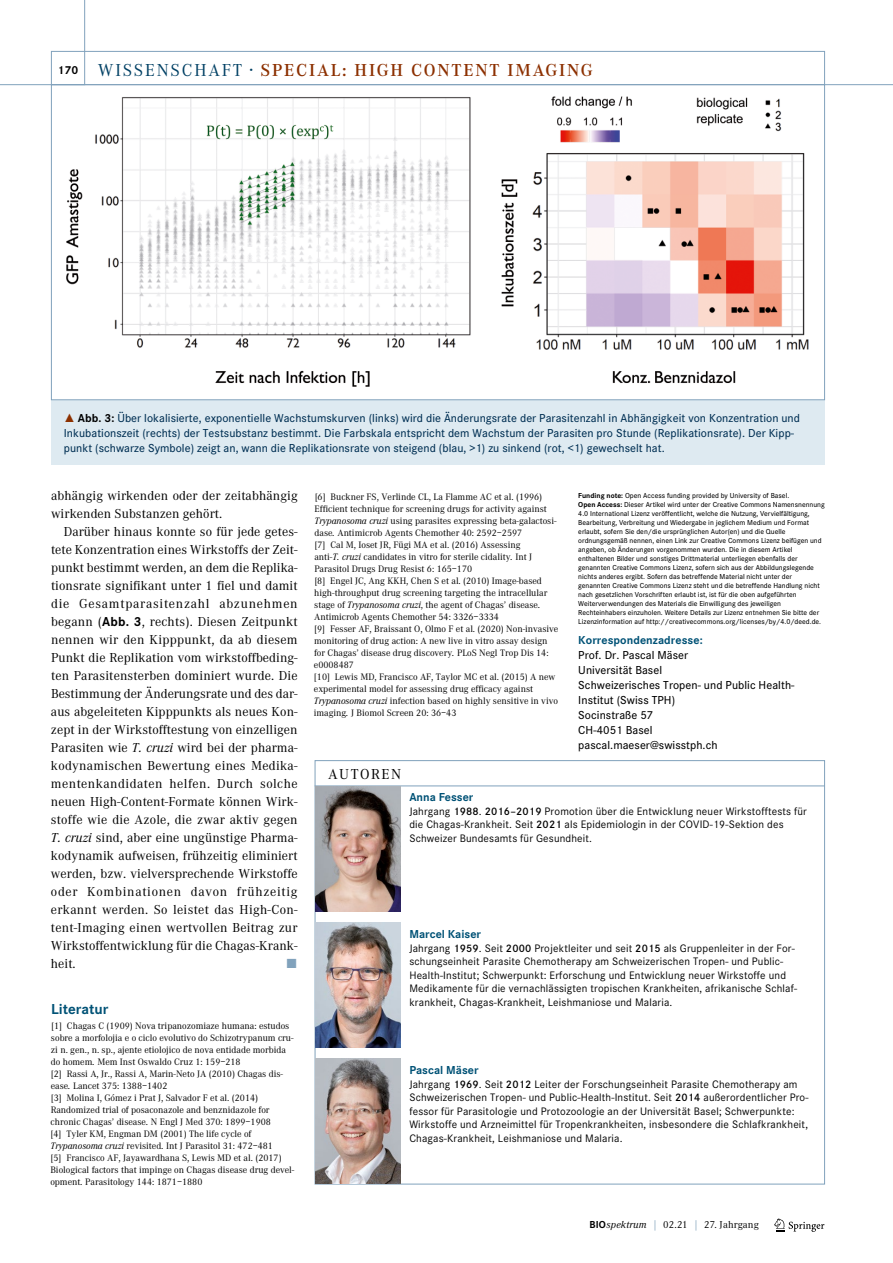
<style>
.page{position:relative;width:893px;height:1263px;background:#fff}
.page>*{position:absolute;margin:0;border:0;box-sizing:border-box;transform-origin:0 0}
.t1{font:18px "Corporate A";letter-spacing:.1em;color:#004064}
.t2{font:600 18px "Corporate A";color:#8c3000}
.t3{font:700 15px "Corporate S";color:#005276}
.t4{font:15px "Corporate A";letter-spacing:.095em;color:#000}
.t5{font:13.5px/18px "Corporate A";letter-spacing:.005em;color:#000}
.t6{font:13.5px "The Sans Expert";color:#81a2bc}
.t7{font:500 12px/15px "Corporate S";letter-spacing:.005em;color:#002f53}
.t8{font:500 12px/15px "Corporate S";letter-spacing:.005em;color:#000}
.t9{font:700 12px "Corporate S";color:#005276}
.t10{font:11.25px/13.5px "Corporate S";letter-spacing:.015em;color:#000}
.t11{font:10.5px "Corporate A";letter-spacing:.015em;color:#000}
.t12{font:9.75px/12px "Corporate A";letter-spacing:-.005em;color:#000}
.t13{font:500 7.5px/9px "Corporate S";color:#000}
.s1{font-family:"Corporate S";font-weight:700;font-size:12px;color:#000}
.s2{font-weight:600;color:#8c3000}
.s3{font-family:"The Sans Expert";font-weight:400;color:#8c3000}
.s4{font-weight:700;color:#000}
.s5{font-family:"Corporate S";font-weight:700}
.s6{font-style:italic}
.s7{font-weight:700}
.s8{font-weight:600}
.s9{color:#628caa}
</style>
<div class="page">
<svg style="left:774px;top:1218px;width:50px;height:14px"></svg>
<div style="left:51px;top:400px;width:774px;height:64px;background:#deeaf1"></div>
<img style="left:66px;top:96px;width:743px;height:291px">
<hr style="left:315px;top:785px;width:510px;height:1px;background:#81a2bc">
<img style="left:315px;top:786px;width:85px;height:126px">
<img style="left:315px;top:922px;width:85px;height:126px">
<img style="left:315px;top:1058px;width:85px;height:126px">
<svg style="left:0;top:0;width:85px;height:85px"></svg>
<div style="left:51px;top:51px;width:774px;height:34px;border:1px solid #81a2bc"></div>
<hr style="left:825px;top:84px;width:68px;height:1px;background:#81a2bc">
<h1 class="t1" style="left:58px;top:60px;width:324px"><span class="s1">170</span> WISSENSCHAFT · <span class="s2">SPECIAL: HIGH</span></h1>
<h1 class="t2" style="left:411px;top:60px;width:27px">CONTENT</h1>
<h1 class="t2" style="left:508px;top:60px;width:22px">IMAGING</h1>
<p class="t7" style="left:64px;top:410px;width:738px"><span class="s3">˚</span> <span class="s4">Abb. 3:</span> Über lokalisierte, exponentielle Wachstumskurven (links) wird die Änderungsrate der Parasitenzahl in Abhängigkeit von Konzentration und<br>Inkubationszeit (rechts) der Testsubstanz bestimmt. Die Farbskala entspricht dem Wachstum der Parasiten pro Stunde (Replikationsrate). Der Kipp&shy;punkt (schwarze Symbole) zeigt an, wann die Replikationsrate von steigend (blau, &gt;1) zu sinkend (rot, &lt;1) gewechselt hat.</p>
<h3 class="t5" style="left:51px;top:487px;width:248px">abhängig wirkenden oder der zeitabhängig wirkenden Substanzen gehört.</h3>
<p class="t5" style="left:51px;top:523px;width:248px;text-align:justify;text-indent:13px">Darüber hinaus konnte so für jede getes&shy;tete Konzentration eines Wirkstoffs der Zeit&shy;punkt bestimmt werden, an dem die Replika&shy;tionsrate signifikant unter 1 fiel und damit die Gesamtparasitenzahl abzunehmen begann (<span class="s5">Abb. 3</span>, rechts). Diesen Zeitpunkt nennen wir den Kipppunkt, da ab diesem Punkt die Replikation vom wirkstoffbeding&shy;ten Parasitensterben dominiert wurde. Die Bestimmung der Änderungsrate und des dar&shy;aus abgeleiteten Kipppunkts als neues Kon&shy;zept in der Wirkstofftestung von einzelligen Parasiten wie <span class="s6">T. cruzi</span> wird bei der pharma&shy;kodynamischen Bewertung eines Medika&shy;mentenkandidaten helfen. Durch solche neuen High-Content-Formate können Wirk&shy;stoffe wie die Azole, die zwar aktiv gegen <span class="s6">T. cruzi</span> sind, aber eine ungünstige Pharma&shy;kodynamik aufweisen, frühzeitig eliminiert werden, bzw. vielversprechende Wirkstoffe oder Kombinationen davon frühzeitig erkannt werden. So leistet das High-Con&shy;tent‑Imaging einen wertvollen Beitrag zur Wirkstoffentwicklung für die Chagas-Krank&shy;heit.</p>
<h3 class="t6" style="left:286px;top:952px;width:13px">ó</h3>
<h2 class="t3" style="left:51px;top:1000px;width:59px">Literatur</h2>
<p class="t12" style="left:50px;top:1020px;width:246px">[1] Chagas C (1909) Nova tripanozomiaze humana: estudos sobre a morfolojia e o ciclo evolutivo do Schizotrypanum cru&shy;zi n. gen., n. sp., ajente etiolojico de nova entidade morbida do homem<span class="s6">.</span> Mem Inst Oswaldo Cruz 1: 159–218<br>[2] Rassi A, Jr., Rassi A, Marin-Neto JA (2010) Chagas dis&shy;ease<span class="s6">.</span> Lancet 375: 1388–1402<br>[3] Molina I, Gómez i Prat J, Salvador F et al. (2014)<br>Randomized trial of posaconazole and benznidazole for chronic Chagas’ disease<span class="s6">.</span> N Engl J Med 370: 1899–1908<br>[4] Tyler KM, Engman DM (2001) The life cycle of <span class="s6">Trypanosoma cruzi</span> revisited<span class="s6">.</span> Int J Parasitol 31: 472–481<br>[5] Francisco AF, Jayawardhana S, Lewis MD et al. (2017)<br>Biological factors that impinge on Chagas disease drug devel&shy;opment<span class="s6">.</span> Parasitology 144: 1871–1880</p>
<p class="t12" style="left:314px;top:491px;width:246px">[6] Buckner FS, Verlinde CL, La Flamme AC et al. (1996)<br>Efficient technique for screening drugs for activity against <span class="s6">Trypanosoma cruzi</span> using parasites expressing beta-galactosi&shy;dase<span class="s6">.</span> Antimicrob Agents Chemother 40: 2592–2597<br>[7] Cal M, Ioset JR, Fügi MA et al. (2016) Assessing<br>anti-<span class="s6">T. cruzi</span> candidates in vitro for sterile cidality<span class="s6">.</span> Int J Parasitol Drugs Drug Resist 6: 165–170<br>[8] Engel JC, Ang KKH, Chen S et al. (2010) Image-based high-throughput drug screening targeting the intracellular stage of <span class="s6">Trypanosoma cruzi</span>, the agent of Chagas’ disease<span class="s6">.<br></span>Antimicrob Agents Chemother 54: 3326–3334<br>[9] Fesser AF, Braissant O, Olmo F et al. (2020) Non-invasive monitoring of drug action: A new live in vitro assay design for Chagas’ disease drug discovery<span class="s6">.</span> PLoS Negl Trop Dis 14: e0008487<br>[10] Lewis MD, Francisco AF, Taylor MC et al. (2015) A new experimental model for assessing drug efficacy against <span class="s6">Trypanosoma cruzi</span> infection based on highly sensitive in vivo imaging<span class="s6">.</span> J Biomol Screen 20: 36–43</p>
<h2 class="t4" style="left:328px;top:766px;width:74px">AUTOREN</h2>
<p class="t13" style="left:578px;top:491px;width:248px"><span class="s7">Funding note:</span> Open Access funding provided by University of Basel.<br><span class="s7">Open Access:</span> Dieser Artikel wird unter der Creative Commons Namensnennung 4.0 International Lizenz veröffentlicht, welche die Nutzung, Vervielfältigung, Bearbeitung, Verbreitung und Wiedergabe in jeglichem Medium und Format erlaubt, sofern Sie den/die ursprünglichen Autor(en) und die Quelle ordnungsgemäß nennen, einen Link zur Creative Commons Lizenz beifügen und angeben, ob Änderungen vorgenommen wurden. Die in diesem Artikel enthaltenen Bilder und sonstiges Drittmaterial unterliegen ebenfalls der genannten Creative Commons Lizenz, sofern sich aus der Abbildungslegende nichts anderes ergibt. Sofern das betreffende Material nicht unter der genannten Creative Commons Lizenz steht und die betreffende Handlung nicht nach gesetzlichen Vorschriften erlaubt ist, ist für die oben aufgeführten Weiterverwendungen des Materials die Einwilligung des jeweiligen Rechteinhabers einzuholen. Weitere Details zur Lizenz entnehmen Sie bitte der Lizenzinformation auf http://creativecommons.org/licenses/by/4.0/deed.de.</p>
<p class="t9" style="left:578px;top:633px;width:126px">Korrespondenzadresse:</p>
<p class="t8" style="left:578px;top:647px;width:218px">Prof. Dr. Pascal Mäser<br>Universität Basel<br>Schweizerisches Tropen- und Public Health-<br>Institut (Swiss TPH)<br>Socinstraße 57<br>CH-4051 Basel pascal.maeser@swisstph.ch</p>
<p class="t9" style="left:409px;top:790px;width:66px">Anna Fesser</p>
<p class="t10" style="left:409px;top:804px;width:399px">Jahrgang <span class="s8">1988</span>. <span class="s8">2016–2019</span> Promotion über die Entwicklung neuer Wirkstofftests für die Chagas-Krankheit. Seit <span class="s8">2021</span> als Epidemiologin in der COVID-19-Sektion des<br>Schweizer Bundesamts für Gesundheit.</p>
<p class="t9" style="left:409px;top:927px;width:73px">Marcel Kaiser</p>
<p class="t10" style="left:409px;top:941px;width:389px">Jahrgang <span class="s8">1959</span>. Seit <span class="s8">2000</span> Projektleiter und seit <span class="s8">2015</span> als Gruppenleiter in der For&shy;schungseinheit Parasite Chemotherapy am Schweizerischen Tropen- und Public-Health-Institut; Schwerpunkt: Erforschung und Entwicklung neuer Wirkstoffe und Medikamente für die vernachlässigten tropischen Krankheiten, afrikanische Schlaf&shy;krankheit, Chagas-Krankheit, Leishmaniose und Malaria.</p>
<p class="t9" style="left:409px;top:1063px;width:71px">Pascal Mäser</p>
<p class="t10" style="left:409px;top:1077px;width:401px">Jahrgang <span class="s8">1969</span>. Seit <span class="s8">2012</span> Leiter der Forschungseinheit Parasite Chemotherapy am Schweizerischen Tropen- und Public-Health-Institut. Seit <span class="s8">2014</span> außerordentlicher Pro&shy;fessor für Parasitologie und Protozoologie an der Universität Basel; Schwerpunkte:<br>Wirkstoffe und Arzneimittel für Tropenkrankheiten, insbesondere die Schlafkrankheit, Chagas-Krankheit, Leishmaniose und Malaria.</p>
<p class="t11" style="left:589px;top:1219px;width:171px"><span class="s5">BIO</span><span class="s6">spektrum</span> <span class="s9">|</span> 02.21 <span class="s9">|</span> 27. Jahrgang</p>
</div>
